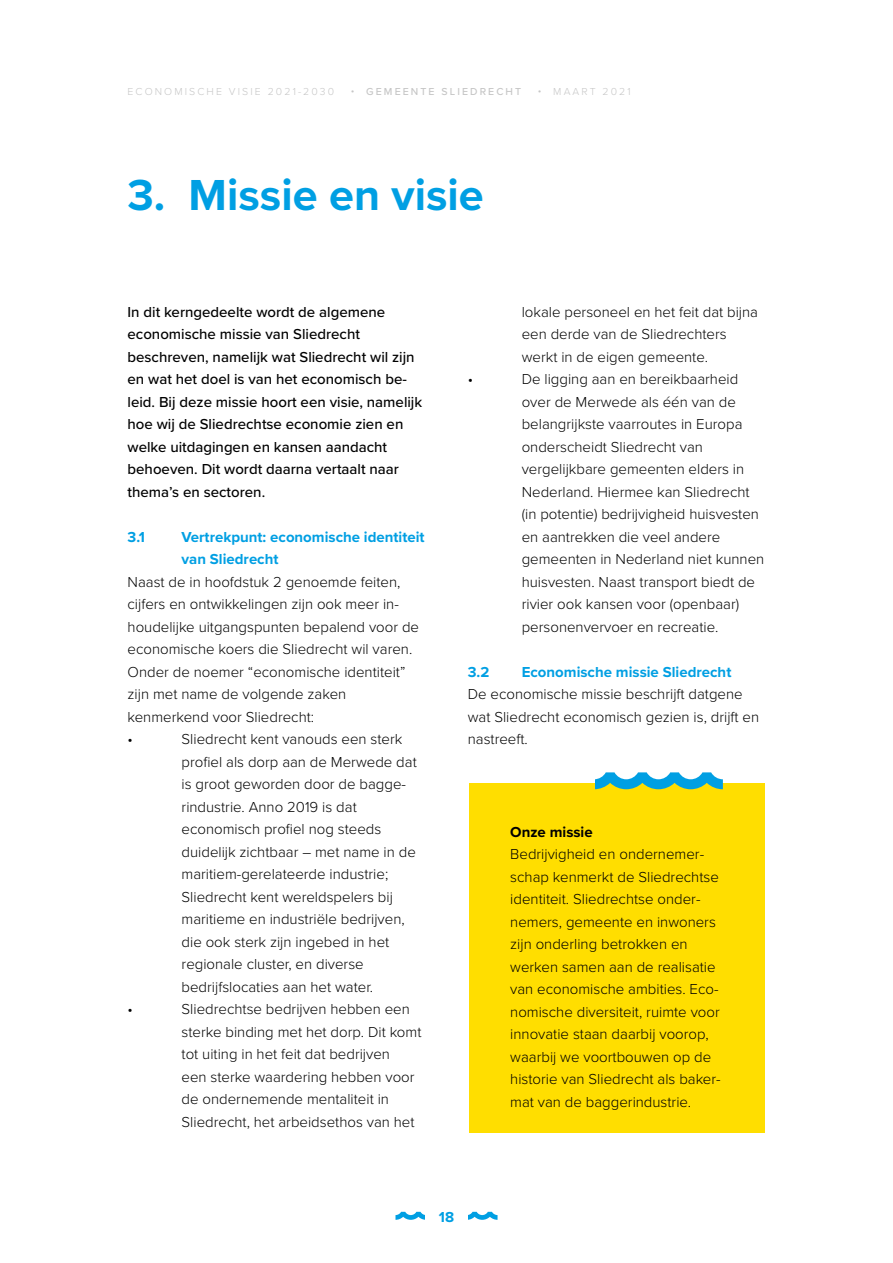
<style>
.page{position:relative;width:893px;height:1263px;background:#fff}
.page>*{position:absolute;margin:0;border:0;box-sizing:border-box;transform-origin:0 0}
.t1{font:700 45px "Proxima Nova";color:#009fe3}
.t2{font:300 15px/22.5px "Proxima Nova";color:#000}
.t3{font:500 15px/22.5px "Proxima Nova";color:#000}
.t4{font:700 15px/22.5px "Proxima Nova";color:#009fe3}
.t5{font:700 15px "Proxima Nova";color:#000}
.t6{font:300 10.5px "Proxima Nova";letter-spacing:.2em;color:#c6c6c6}
.t7{font:500 10.5px "Proxima Nova";letter-spacing:.2em;color:#c6c6c6}
.s1{font-weight:300}
</style>
<div class="page">
<svg style="left:396px;top:1212px;width:101px;height:8px"></svg>
<div style="left:425px;top:1207px;width:43px;height:18px;background:#fff"></div>
<div style="left:469px;top:783px;width:295px;height:349px;background:#ffde00"></div>
<svg style="left:595px;top:772px;width:128px;height:17px"></svg>
<p class="t6" style="left:128px;top:84px;width:208px">ECONOMISCHE VISIE 2021-2030</p>
<p class="t7" style="left:351px;top:84px;width:172px"><span class="s1">•</span> GEMEENTE SLIEDRECHT</p>
<p class="t6" style="left:538px;top:84px;width:94px">• MAART 2021</p>
<h1 class="t1" style="left:128px;top:161px;width:358px">3. Missie en visie</h1>
<p class="t3" style="left:128px;top:300px;width:296px">In dit kerngedeelte wordt de algemene economische missie van Sliedrecht beschreven, namelijk wat Sliedrecht wil zijn en wat het doel is van het economisch be&shy;leid. Bij deze missie hoort een visie, namelijk hoe wij de Sliedrechtse economie zien en welke uitdagingen en kansen aandacht behoeven. Dit wordt daarna vertaalt naar thema’s en sectoren.</p>
<p class="t4" style="left:128px;top:525px;width:19px">3.1</p>
<p class="t4" style="left:182px;top:525px;width:245px">Vertrekpunt: economische identiteit van Sliedrecht</p>
<p class="t2" style="left:128px;top:570px;width:293px">Naast de in hoofdstuk 2 genoemde feiten, cijfers en ontwikkelingen zijn ook meer in&shy;houdelijke uitgangspunten bepalend voor de economische koers die Sliedrecht wil varen.<br>Onder de noemer “economische identiteit” zijn met name de volgende zaken kenmerkend voor Sliedrecht:<br>•</p>
<p class="t2" style="left:182px;top:727px;width:237px">Sliedrecht kent vanouds een sterk profiel als dorp aan de Merwede dat is groot geworden door de bagge&shy;rindustrie. Anno 2019 is dat economisch profiel nog steeds duidelijk zichtbaar – met name in de maritiem-gerelateerde industrie; Sliedrecht kent wereldspelers bij maritieme en industriële bedrijven, die ook sterk zijn ingebed in het regionale cluster, en diverse bedrijfslocaties aan het water.</p>
<p class="t2" style="left:128px;top:997px;width:7px">•</p>
<p class="t2" style="left:182px;top:997px;width:241px">Sliedrechtse bedrijven hebben een sterke binding met het dorp. Dit komt tot uiting in het feit dat bedrijven<br>een sterke waardering hebben voor de ondernemende mentaliteit in Sliedrecht, het arbeidsethos van het</p>
<p class="t2" style="left:522px;top:300px;width:238px">lokale personeel en het feit dat bijna een derde van de Sliedrechters werkt in de eigen gemeente.</p>
<p class="t2" style="left:468px;top:367px;width:7px">•</p>
<p class="t2" style="left:522px;top:367px;width:244px">De ligging aan en bereikbaarheid over de Merwede als één van de belangrijkste vaarroutes in Europa onderscheidt Sliedrecht van vergelijkbare gemeenten elders in Nederland. Hiermee kan Sliedrecht (in potentie) bedrijvigheid huisvesten en aantrekken die veel andere gemeenten in Nederland niet kunnen huisvesten. Naast transport biedt de rivier ook kansen voor (openbaar) personenvervoer en recreatie.</p>
<p class="t4" style="left:468px;top:660px;width:23px">3.2</p>
<p class="t4" style="left:522px;top:660px;width:211px">Economische missie Sliedrecht</p>
<p class="t2" style="left:468px;top:682px;width:293px">De economische missie beschrijft datgene wat Sliedrecht economisch gezien is, drijft en nastreeft.</p>
<p class="t5" style="left:510px;top:821px;width:84px">Onze missie</p>
<p class="t2" style="left:510px;top:842px;width:212px">Bedrijvigheid en ondernemer&shy;schap kenmerkt de Sliedrechtse identiteit. Sliedrechtse onder&shy;nemers, gemeente en inwoners zijn onderling betrokken en werken samen aan de realisatie van economische ambities. Eco&shy;nomische diversiteit, ruimte voor innovatie staan daarbij voorop, waarbij we voortbouwen op de historie van Sliedrecht als baker&shy;mat van de baggerindustrie.</p>
<p class="t4" style="left:439px;top:1205px;width:17px">18</p>
</div>
